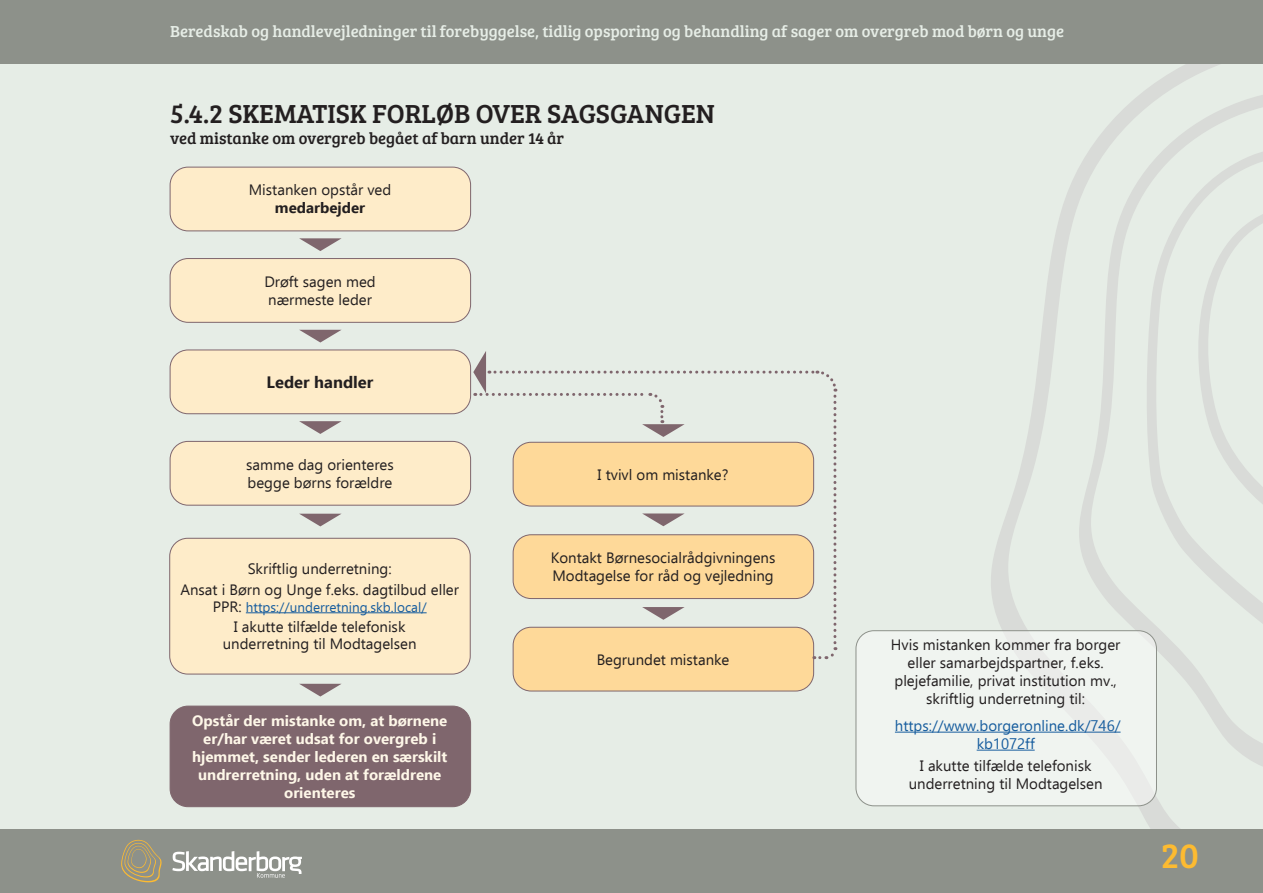
<style>
.page{position:relative;width:1263px;height:893px;background:#e6ede6}
.page>*{position:absolute;margin:0;border:0;box-sizing:border-box;transform-origin:0 0}
.t1{font:36px "Bree Serif";color:#fdbb31}
.t2{font:27px "Bree Serif";color:#231f20}
.t3{font:16.5px "Bree Serif";color:#e6ede6}
.t4{font:16.5px "Bree Serif";color:#231f20}
.t5{font:700 16.5px "Ebrima";color:#231f20}
.t6{font:15px/18px "Ebrima";color:#231f20;text-align:center}
.t7{font:700 15px/18px "Ebrima";color:#fef7e8;text-align:center}
.t8{font:15px/18px "Ebrima";color:#175d9e;text-align:center}
.t9{font:700 15px "Ebrima";color:#231f20}
.t10{font:13.5px "Ebrima";color:#175d9e}
.s1{font-size:15px;color:#231f20}
</style>
<div class="page">
<svg style="left:987px;top:64px;width:233px;height:765px"></svg>
<svg style="left:1069px;top:81px;width:194px;height:703px"></svg>
<svg style="left:1145px;top:100px;width:118px;height:563px"></svg>
<div style="left:0;top:829px;width:1263px;height:64px;background:#8d918a"></div>
<svg style="left:121px;top:840px;width:41px;height:42px"></svg>
<svg style="left:172px;top:851px;width:130px;height:27px"></svg>
<div style="left:0;top:0;width:1263px;height:64px;background:#8d918a"></div>
<div style="left:170px;top:167px;width:301px;height:64px;background:#feecc9;border-radius:18px"></div>
<div style="left:170px;top:167px;width:301px;height:64px;border:1px solid #7f666d;border-radius:18px"></div>
<div style="left:170px;top:259px;width:301px;height:63px;background:#feecc9;border-radius:18px"></div>
<div style="left:170px;top:258px;width:301px;height:64px;border:1px solid #7f666d;border-radius:18px"></div>
<div style="left:170px;top:350px;width:301px;height:64px;background:#feecc9;border-radius:18px"></div>
<div style="left:170px;top:350px;width:301px;height:64px;border:1px solid #7f666d;border-radius:18px"></div>
<div style="left:170px;top:441px;width:301px;height:64px;background:#feecc9;border-radius:18px"></div>
<div style="left:170px;top:441px;width:301px;height:64px;border:1px solid #7f666d;border-radius:18px"></div>
<div style="left:170px;top:706px;width:301px;height:101px;background:#7f666d;border-radius:18px"></div>
<div style="left:170px;top:706px;width:301px;height:101px;border:1px solid #7f666d;border-radius:18px"></div>
<div style="left:513px;top:627px;width:301px;height:64px;background:#fed999;border-radius:18px"></div>
<div style="left:513px;top:627px;width:301px;height:64px;border:1px solid #7f666d;border-radius:18px"></div>
<svg style="left:299px;top:238px;width:43px;height:13px"></svg>
<svg style="left:299px;top:330px;width:42px;height:12px"></svg>
<svg style="left:299px;top:421px;width:43px;height:13px"></svg>
<svg style="left:300px;top:514px;width:41px;height:12px"></svg>
<svg style="left:299px;top:684px;width:42px;height:12px"></svg>
<svg style="left:473px;top:351px;width:365px;height:310px"></svg>
<div style="left:170px;top:538px;width:300px;height:136px;background:#feecc9;border-radius:18px"></div>
<hr style="left:246px;top:612px;width:181px;height:1px;background:#175d9e">
<div style="left:170px;top:538px;width:300px;height:136px;border:1px solid #7f666d;border-radius:18px"></div>
<div style="left:856px;top:631px;width:300px;height:175px;background:#f0f4f0;border-radius:18px"></div>
<hr style="left:895px;top:732px;width:225px;height:1px;background:#175d9e">
<hr style="left:977px;top:750px;width:58px;height:1px;background:#175d9e">
<div style="left:856px;top:630px;width:301px;height:176px;border:1px solid #8d918a;border-radius:18px"></div>
<p class="t3" style="left:170px;top:20px;width:895px">Beredskab og handlevejledninger til forebyggelse, tidlig opsporing og behandling af sager om overgreb mod børn og unge</p>
<p class="t2" style="left:170px;top:94px;width:546px">5.4.2 SKEMATISK FORLØB OVER SAGSGANGEN</p>
<p class="t4" style="left:170px;top:127px;width:396px">ved mistanke om overgreb begået af barn under 14 år</p>
<p class="t6" style="left:249px;top:181px;width:144px">Mistanken opstår ved</p>
<p class="t9" style="left:275px;top:196px;width:92px">medarbejder</p>
<p class="t6" style="left:264px;top:272px;width:113px">Drøft sagen med</p>
<p class="t6" style="left:268px;top:290px;width:105px">nærmeste leder</p>
<p class="t5" style="left:267px;top:369px;width:108px">Leder handler</p>
<p class="t6" style="left:246px;top:455px;width:149px;text-align:left">samme dag orienteres begge børns forældre</p>
<p class="t6" style="left:248px;top:560px;width:145px">Skriftlig underretning:</p>
<p class="t6" style="left:180px;top:580px;width:280px">Ansat i Børn og Unge f.eks. dagtilbud eller</p>
<p class="t10" style="left:213px;top:597px;width:215px"><span class="s1">PPR:</span> https://underretning.skb.local/</p>
<p class="t6" style="left:223px;top:618px;width:195px;line-height:16.5px">I akutte tilfælde telefonisk underretning til Modtagelsen</p>
<p class="t7" style="left:192px;top:711px;width:257px">Opstår der mistanke om, at børnene er/har været udsat for overgreb i hjemmet, sender lederen en særskilt undrerretning, uden at forældrene orienteres</p>
<p class="t6" style="left:598px;top:465px;width:132px">I tvivl om mistanke?</p>
<p class="t6" style="left:551px;top:548px;width:226px;text-align:left">Kontakt Børnesocialrådgivningens<br>Modtagelse for råd og vejledning</p>
<p class="t6" style="left:597px;top:650px;width:134px">Begrundet mistanke</p>
<p class="t6" style="left:891px;top:635px;width:231px">Hvis mistanken kommer fra borger eller samarbejdspartner, f.eks. plejefamilie, privat institution mv., skriftlig underretning til:</p>
<p class="t8" style="left:895px;top:716px;width:227px">https://www.borgeronline.dk/746/ kb1072ff</p>
<p class="t6" style="left:909px;top:756px;width:195px">I akutte tilfælde telefonisk underretning til Modtagelsen</p>
<h1 class="t1" style="left:1161px;top:829px;width:39px">20</h1>
</div>
